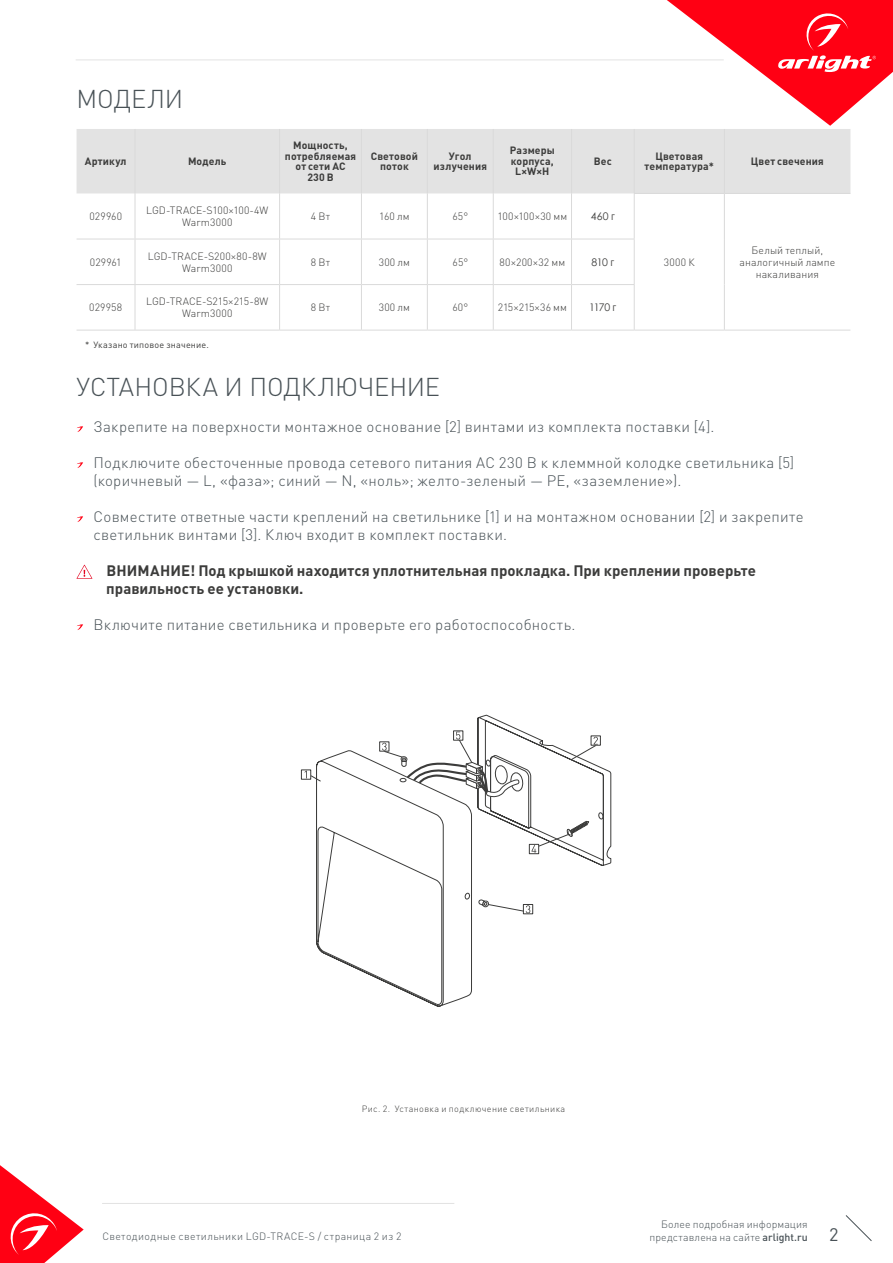
<style>
.page{position:relative;width:893px;height:1263px;background:#fff}
.page>*{position:absolute;margin:0;border:0;box-sizing:border-box;transform-origin:0 0}
.t1{font:300 25.5px "DIN Pro";letter-spacing:-.005em;color:#485156}
.t2{font:18px "DIN Pro";color:#485156}
.t3{font:300 15px/18px "DIN Pro";letter-spacing:.02em;color:#485156}
.t4{font:700 15px/18px "DIN Pro";letter-spacing:.005em;color:#3c3c3b}
.t5{font:300 10.5px/12px "DIN Pro";letter-spacing:.01em;color:#3c3c3b;text-align:center}
.t6{font:700 10.5px/10.5px "DIN Pro";letter-spacing:.015em;color:#3c3c3b;text-align:center}
.t7{font:300 10.5px/12.6px "DIN Pro";letter-spacing:.025em;color:#485156;text-align:right}
.t8{font:10.5px "Century Gothic";letter-spacing:-.04em;color:#3c3c3b}
.t9{font:300 10.5px "DIN Pro";letter-spacing:-.015em;color:#3c3c3b}
.t10{font:300 9px "DIN Pro";letter-spacing:.04em;color:#3c3c3b}
.t11{font:9px "DIN Pro";letter-spacing:.025em;color:#3c3c3b}
.s1{font-weight:500}
</style>
<div class="page">
<hr style="left:76px;top:60px;width:648px;height:1px;background:#e3e3e3">
<svg style="left:667px;top:0;width:226px;height:126px"></svg>
<svg style="left:0;top:1165px;width:84px;height:98px"></svg>
<svg style="left:845px;top:1215px;width:27px;height:26px"></svg>
<hr style="left:102px;top:1203px;width:352px;height:1px;background:#e3e3e3">
<div style="left:77px;top:129px;width:773px;height:64px;background:#e3e3e3"></div>
<hr style="left:135px;top:129px;width:1px;height:64px;background:#dadada">
<hr style="left:279px;top:129px;width:1px;height:64px;background:#dadada">
<hr style="left:361px;top:129px;width:1px;height:64px;background:#dadada">
<hr style="left:427px;top:129px;width:1px;height:64px;background:#dadada">
<hr style="left:493px;top:129px;width:1px;height:64px;background:#dadada">
<hr style="left:571px;top:129px;width:1px;height:64px;background:#dadada">
<hr style="left:634px;top:129px;width:1px;height:64px;background:#dadada">
<hr style="left:724px;top:129px;width:1px;height:64px;background:#dadada">
<hr style="left:135px;top:193px;width:1px;height:46px;background:#dadada">
<hr style="left:135px;top:239px;width:1px;height:45px;background:#dadada">
<hr style="left:135px;top:285px;width:1px;height:45px;background:#dadada">
<hr style="left:77px;top:239px;width:58px;height:1px;background:#dadada">
<hr style="left:135px;top:239px;width:145px;height:1px;background:#dadada">
<hr style="left:77px;top:284px;width:58px;height:1px;background:#dadada">
<hr style="left:135px;top:284px;width:145px;height:1px;background:#dadada">
<hr style="left:280px;top:239px;width:81px;height:1px;background:#dadada">
<hr style="left:361px;top:239px;width:66px;height:1px;background:#dadada">
<hr style="left:427px;top:239px;width:66px;height:1px;background:#dadada">
<hr style="left:493px;top:239px;width:78px;height:1px;background:#dadada">
<hr style="left:571px;top:239px;width:64px;height:1px;background:#dadada">
<hr style="left:280px;top:284px;width:81px;height:1px;background:#dadada">
<hr style="left:361px;top:284px;width:66px;height:1px;background:#dadada">
<hr style="left:427px;top:284px;width:66px;height:1px;background:#dadada">
<hr style="left:493px;top:284px;width:78px;height:1px;background:#dadada">
<hr style="left:571px;top:284px;width:64px;height:1px;background:#dadada">
<hr style="left:279px;top:193px;width:1px;height:46px;background:#dadada">
<hr style="left:279px;top:239px;width:1px;height:45px;background:#dadada">
<hr style="left:279px;top:285px;width:1px;height:45px;background:#dadada">
<hr style="left:361px;top:193px;width:1px;height:46px;background:#dadada">
<hr style="left:361px;top:239px;width:1px;height:45px;background:#dadada">
<hr style="left:361px;top:285px;width:1px;height:45px;background:#dadada">
<hr style="left:427px;top:193px;width:1px;height:46px;background:#dadada">
<hr style="left:493px;top:193px;width:1px;height:46px;background:#dadada">
<hr style="left:571px;top:193px;width:1px;height:46px;background:#dadada">
<hr style="left:427px;top:239px;width:1px;height:45px;background:#dadada">
<hr style="left:493px;top:239px;width:1px;height:45px;background:#dadada">
<hr style="left:571px;top:239px;width:1px;height:45px;background:#dadada">
<hr style="left:427px;top:285px;width:1px;height:45px;background:#dadada">
<hr style="left:493px;top:285px;width:1px;height:45px;background:#dadada">
<hr style="left:571px;top:285px;width:1px;height:45px;background:#dadada">
<hr style="left:634px;top:193px;width:90px;height:1px;background:#dadada">
<hr style="left:634px;top:194px;width:1px;height:45px;background:#dadada">
<hr style="left:634px;top:239px;width:1px;height:45px;background:#dadada">
<hr style="left:634px;top:285px;width:1px;height:45px;background:#dadada">
<hr style="left:724px;top:193px;width:126px;height:1px;background:#dadada">
<hr style="left:724px;top:194px;width:1px;height:45px;background:#dadada">
<hr style="left:724px;top:239px;width:1px;height:46px;background:#dadada">
<hr style="left:724px;top:285px;width:1px;height:45px;background:#dadada">
<hr style="left:634px;top:330px;width:90px;height:1px;background:#dadada">
<hr style="left:724px;top:330px;width:126px;height:1px;background:#dadada">
<hr style="left:77px;top:330px;width:58px;height:1px;background:#dadada">
<hr style="left:135px;top:330px;width:145px;height:1px;background:#dadada">
<hr style="left:280px;top:330px;width:81px;height:1px;background:#dadada">
<hr style="left:361px;top:330px;width:66px;height:1px;background:#dadada">
<hr style="left:427px;top:330px;width:66px;height:1px;background:#dadada">
<hr style="left:493px;top:330px;width:78px;height:1px;background:#dadada">
<hr style="left:571px;top:330px;width:63px;height:1px;background:#dadada">
<svg style="left:77px;top:426px;width:6px;height:6px"></svg>
<svg style="left:77px;top:462px;width:6px;height:6px"></svg>
<svg style="left:77px;top:516px;width:6px;height:6px"></svg>
<svg style="left:77px;top:624px;width:6px;height:6px"></svg>
<svg style="left:77px;top:565px;width:15px;height:14px"></svg>
<svg style="left:305px;top:771px;width:11px;height:9px"></svg>
<div style="left:301px;top:770px;width:10px;height:9px;border:1px solid #3c3c3b"></div>
<svg style="left:316px;top:714px;width:296px;height:293px"></svg>
<svg style="left:478px;top:898px;width:52px;height:15px"></svg>
<svg style="left:382px;top:732px;width:222px;height:121px"></svg>
<h1 class="t1" style="left:77px;top:81px;width:108px">МОДЕЛИ</h1>
<p class="t6" style="left:85px;top:155px;width:43px">Артикул</p>
<p class="t6" style="left:188px;top:155px;width:40px">Модель</p>
<p class="t6" style="left:285px;top:139px;width:73px">Мощность, потребляемая от сети AC<br>230 В</p>
<p class="t6" style="left:371px;top:149px;width:49px">Световой поток</p>
<p class="t6" style="left:434px;top:149px;width:55px">Угол излучения</p>
<p class="t6" style="left:510px;top:144px;width:46px">Размеры корпуса,<br>L×W×H</p>
<p class="t6" style="left:594px;top:155px;width:19px">Вес</p>
<p class="t6" style="left:645px;top:149px;width:71px">Цветовая температура*</p>
<p class="t6" style="left:751px;top:155px;width:74px">Цвет свечения</p>
<p class="t5" style="left:89px;top:210px;width:34px">029960</p>
<p class="t5" style="left:146px;top:204px;width:124px">LGD-TRACE-S100×100-4W<br>Warm3000</p>
<p class="t5" style="left:311px;top:210px;width:21px">4 Вт</p>
<p class="t5" style="left:379px;top:210px;width:32px">160 лм</p>
<p class="t5" style="left:452px;top:210px;width:17px">65°</p>
<p class="t5" style="left:498px;top:210px;width:71px">100×100×30 мм</p>
<p class="t8" style="left:591px;top:209px;width:25px">460 г</p>
<p class="t5" style="left:90px;top:256px;width:33px">029961</p>
<p class="t5" style="left:148px;top:250px;width:121px">LGD-TRACE-S200×80-8W<br>Warm3000</p>
<p class="t5" style="left:311px;top:256px;width:21px">8 Вт</p>
<p class="t5" style="left:379px;top:256px;width:33px">300 лм</p>
<p class="t5" style="left:452px;top:256px;width:17px">65°</p>
<p class="t5" style="left:500px;top:256px;width:67px">80×200×32 мм</p>
<p class="t8" style="left:591px;top:255px;width:24px">810 г</p>
<p class="t5" style="left:89px;top:301px;width:35px">029958</p>
<p class="t5" style="left:146px;top:295px;width:124px">LGD-TRACE-S215×215-8W<br>Warm3000</p>
<p class="t5" style="left:311px;top:301px;width:21px">8 Вт</p>
<p class="t5" style="left:379px;top:301px;width:33px">300 лм</p>
<p class="t5" style="left:452px;top:301px;width:17px">60°</p>
<p class="t9" style="left:498px;top:300px;width:71px">215×215×36 мм</p>
<p class="t8" style="left:589px;top:300px;width:29px">1170 г</p>
<p class="t11" style="left:85px;top:338px;width:125px">* Указано типовое значение.</p>
<p class="t5" style="left:664px;top:256px;width:32px">3000 К</p>
<p class="t5" style="left:739px;top:244px;width:97px">Белый теплый, аналогичный лампе накаливания</p>
<h1 class="t1" style="left:77px;top:369px;width:365px">УСТАНОВКА И ПОДКЛЮЧЕНИЕ</h1>
<p class="t3" style="left:94px;top:417px;width:622px">Закрепите на поверхности монтажное основание [2] винтами из комплекта поставки [4].</p>
<p class="t3" style="left:94px;top:453px;width:702px">Подключите обесточенные провода сетевого питания AC 230 В к клеммной колодке светильника [5] (коричневый — L, «фаза»; синий — N, «ноль»; желто-зеленый — PE, «заземление»).</p>
<p class="t3" style="left:94px;top:507px;width:712px">Совместите ответные части креплений на светильнике [1] и на монтажном основании [2] и закрепите светильник винтами [3]. Ключ входит в комплект поставки.</p>
<p class="t4" style="left:106px;top:560px;width:651px">ВНИМАНИЕ! Под крышкой находится уплотнительная прокладка. При креплении проверьте правильность ее установки.</p>
<p class="t3" style="left:94px;top:615px;width:483px">Включите питание светильника и проверьте его работоспособность.</p>
<p class="t10" style="left:362px;top:1102px;width:205px">Рис. 2. Установка и подключение светильника</p>
<p class="t7" style="left:649px;top:1217px;width:160px">Более подробная информация представлена на сайте <span class="s1">arlight.ru</span></p>
<p class="t7" style="left:102px;top:1229px;width:301px">Светодиодные светильники LGD-TRACE-S / страница 2 из 2</p>
<p class="t2" style="left:829px;top:1222px;width:11px">2</p>
</div>
